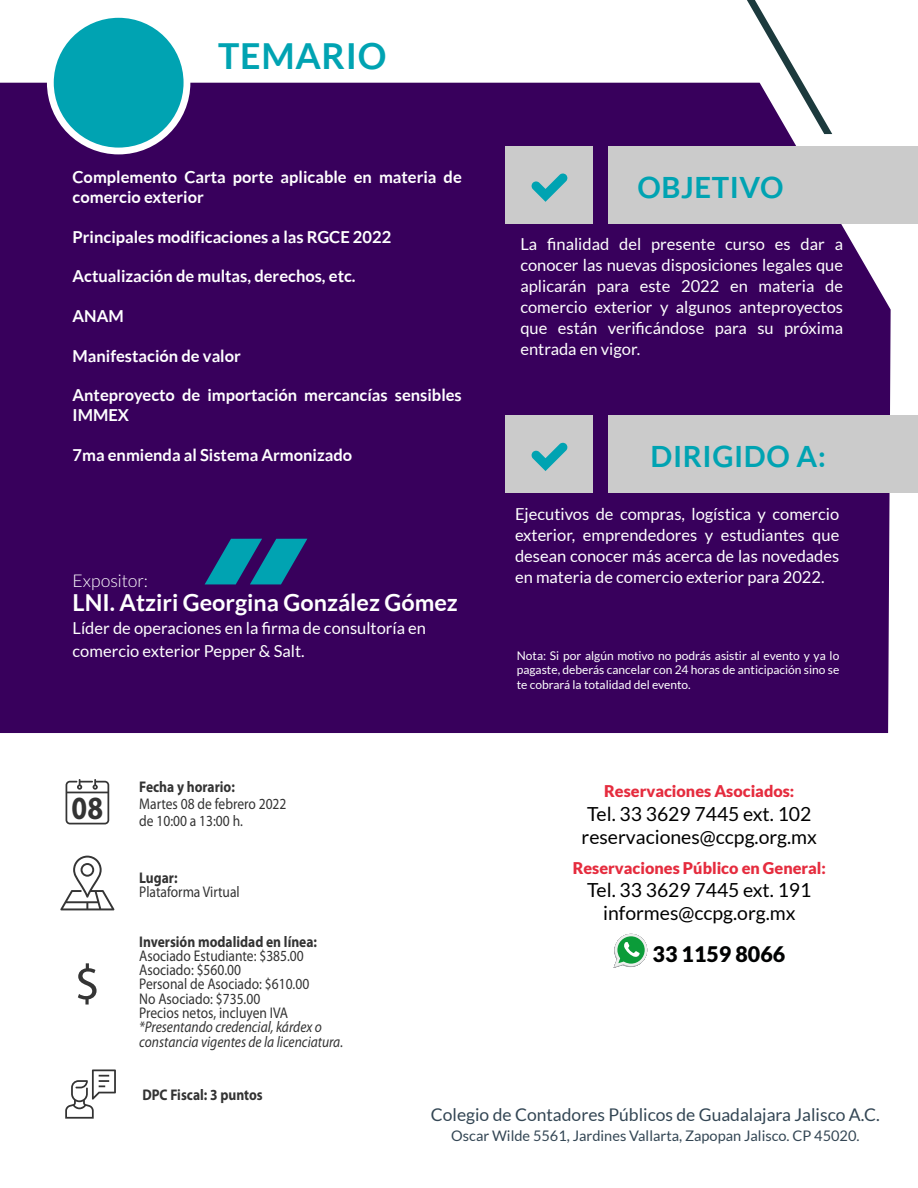
<style>
.page{position:relative;width:918px;height:1188px;background:#fff}
.page>*{position:absolute;margin:0;border:0;box-sizing:border-box;transform-origin:0 0}
.t1{font:50.25px "Myriad Pro";color:#353535}
.t2{font:700 35.85px "Lato";letter-spacing:.02em;color:#00a3b2}
.t3{font:700 32.55px "Myriad Pro";color:#333;scale:.87 1}
.t4{font:700 29.25px "Lato";letter-spacing:.02em;color:#00a3b2}
.t5{font:700 23.4px "Lato";color:#fff}
.t6{font:900 21.45px "Lato";color:#010202}
.t7{font:19.35px/23.2px "Lato";color:#000}
.t8{font:17.55px "Lato";color:#334654}
.t9{font:300 17.55px "Lato";color:#fff}
.t10{font:16.5px/21px "Lato";color:#fff;text-align:justify}
.t11{font:700 16.5px/19.8px "Lato";color:#fff}
.t12{font:900 16.2px "Lato";color:#e52c3e}
.t13{font:15.45px/14.2px "Myriad Pro";color:#333;scale:.87 1}
.t14{font:italic 15.45px/14.2px "Myriad Pro";color:#333;scale:.87 1}
.t15{font:700 15.45px "Myriad Pro";color:#333;scale:.87 1}
.t16{font:14.55px "Lato";color:#334654}
.t17{font:12px/14.4px "Lato";color:#fff;text-align:justify}
</style>
<div class="page">
<svg style="left:613px;top:934px;width:34px;height:34px"></svg>
<svg style="left:66px;top:779px;width:43px;height:45px"></svg>
<svg style="left:60px;top:856px;width:55px;height:54px"></svg>
<svg style="left:65px;top:1069px;width:51px;height:50px"></svg>
<div style="left:0;top:83px;width:891px;height:650px;background:#38005c"></div>
<svg style="left:711px;top:0;width:121px;height:134px"></svg>
<div style="left:47px;top:11px;width:143px;height:143px;background:#fff;border-radius:50%"></div>
<div style="left:54px;top:18px;width:130px;height:130px;background:#00a3b2;border-radius:50%"></div>
<div style="left:505px;top:146px;width:87px;height:78px;background:#cbcbcb"></div>
<div style="left:608px;top:146px;width:310px;height:78px;background:#cbcbcb"></div>
<svg style="left:531px;top:173px;width:37px;height:29px"></svg>
<div style="left:505px;top:416px;width:87px;height:77px;background:#cbcbcb"></div>
<div style="left:608px;top:416px;width:310px;height:77px;background:#cbcbcb"></div>
<svg style="left:531px;top:442px;width:37px;height:29px"></svg>
<svg style="left:205px;top:539px;width:102px;height:45px;background:#156390"></svg>
<h2 class="t2" style="left:218px;top:35px;width:170px">TEMARIO</h2>
<p class="t11" style="left:73px;top:167px;width:391px">Complemento Carta porte aplicable en materia de comercio exterior</p>
<p class="t11" style="left:73px;top:227px;width:320px">Principales modificaciones a las RGCE 2022</p>
<p class="t11" style="left:73px;top:266px;width:285px">Actualización de multas, derechos, etc.</p>
<p class="t11" style="left:73px;top:306px;width:53px">ANAM</p>
<p class="t11" style="left:73px;top:346px;width:170px">Manifestación de valor</p>
<p class="t11" style="left:73px;top:385px;width:391px">Anteproyecto de importación mercancías sensibles<br>IMMEX</p>
<p class="t11" style="left:73px;top:445px;width:281px">7ma enmienda al Sistema Armonizado</p>
<h3 class="t4" style="left:637px;top:170px;width:148px">OBJETIVO</h3>
<p class="t10" style="left:520px;top:233px;width:324px">La finalidad del presente curso es dar a conocer las nuevas disposiciones legales que aplicarán para este 2022 en materia de comercio exterior y algunos anteproyectos que están verificándose para su próxima entrada en vigor.</p>
<h3 class="t4" style="left:651px;top:439px;width:177px">DIRIGIDO A:</h3>
<p class="t10" style="left:515px;top:503px;width:326px">Ejecutivos de compras, logística y comercio exterior, emprendedores y estudiantes que desean conocer más acerca de las novedades</p>
<p class="t9" style="left:73px;top:569px;width:77px">Expositor:</p>
<p class="t10" style="left:515px;top:566px;width:311px">en materia de comercio exterior para 2022.</p>
<h3 class="t5" style="left:73px;top:589px;width:387px">LNI. Atziri Georgina González Gómez</h3>
<p class="t10" style="left:73px;top:616px;width:355px;line-height:23.4px">Líder de operaciones en la firma de consultoría en comercio exterior Pepper &amp; Salt.</p>
<p class="t17" style="left:517px;top:648px;width:324px">Nota: Si por algún motivo no podrás asistir al evento y ya lo pagaste, deberás cancelar con 24 horas de anticipación sino se te cobrará la totalidad del evento.</p>
<h3 class="t3" style="left:72px;top:787px;width:38px">08</h3>
<h1 class="t1" style="left:75px;top:952px;width:27px">$</h1>
<p class="t15" style="left:139px;top:777px;width:111px">Fecha y horario:</p>
<p class="t13" style="left:139px;top:795px;width:171px;line-height:17.1px">Martes 08 de febrero 2022 de 10:00 a 13:00 h.</p>
<p class="t15" style="left:139px;top:867px;width:46px">Lugar:</p>
<p class="t13" style="left:139px;top:884px;width:117px">Plataforma Virtual</p>
<p class="t15" style="left:139px;top:931px;width:206px">Inversión modalidad en línea:</p>
<p class="t13" style="left:139px;top:948px;width:197px">Asociado Estudiante: $385.00<br>Asociado: $560.00<br>Personal de Asociado: $610.00<br>No Asociado: $735.00<br>Precios netos, incluyen IVA</p>
<p class="t14" style="left:139px;top:1020px;width:236px">*Presentando credencial, kárdex o constancia vigentes de la licenciatura.</p>
<p class="t15" style="left:142px;top:1085px;width:140px">DPC Fiscal: 3 puntos</p>
<p class="t12" style="left:604px;top:782px;width:192px">Reservaciones Asociados:</p>
<p class="t7" style="left:582px;top:802px;width:237px">Tel. 33 3629 7445 ext. 102 reservaciones@ccpg.org.mx</p>
<p class="t12" style="left:573px;top:858px;width:255px">Reservaciones Público en General:</p>
<p class="t7" style="left:587px;top:878px;width:226px;text-align:center">Tel. 33 3629 7445 ext. 191 informes@ccpg.org.mx</p>
<h3 class="t6" style="left:653px;top:942px;width:134px">33 1159 8066</h3>
<p class="t8" style="left:431px;top:1105px;width:450px">Colegio de Contadores Públicos de Guadalajara Jalisco A.C.</p>
<p class="t16" style="left:451px;top:1128px;width:410px">Oscar Wilde 5561, Jardines Vallarta, Zapopan Jalisco. CP 45020.</p>
</div>
